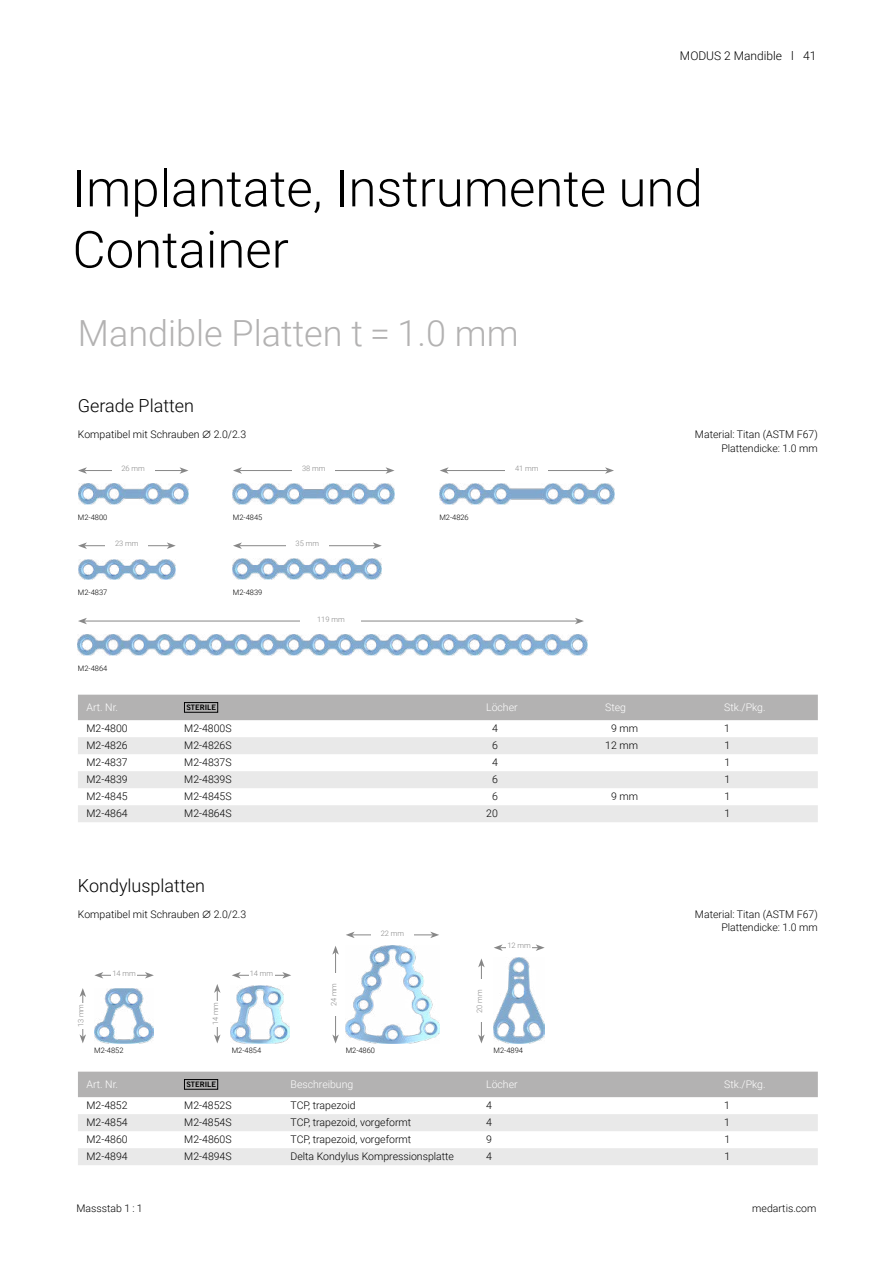
<style>
.page{position:relative;width:893px;height:1263px;background:#fff}
.page>*{position:absolute;margin:0;border:0;box-sizing:border-box;transform-origin:0 0}
.t1{font:300 51px/61.2px "Roboto";color:#000}
.t2{font:300 36px "Roboto";color:#b3b2b2}
.t3{font:300 18px "Roboto";color:#000}
.t4{font:300 12px "Roboto";color:#000}
.t5{font:300 10.5px/13.5px "Roboto";color:#000;text-align:right}
.t6{font:300 10.5px "Roboto";color:#fff}
.t7{font:300 7.5px "Roboto";color:#000}
.t8{font:300 7.5px "Roboto";color:#878787}
.t9{font:7.5px "Trade Gothic LT Com Bd 2";color:#000}
</style>
<div class="page">
<img style="left:94px;top:988px;width:60px;height:55px">
<img style="left:230px;top:985px;width:60px;height:58px">
<img style="left:346px;top:945px;width:93px;height:98px">
<img style="left:494px;top:957px;width:51px;height:86px">
<div style="left:78px;top:695px;width:740px;height:25px;background:#b3b2b2"></div>
<svg style="left:78px;top:737px;width:740px;height:85px;fill:#e9e9e9"></svg>
<div style="left:184px;top:702px;width:34px;height:10px;border:1px solid #020203"></div>
<div style="left:78px;top:1072px;width:740px;height:25px;background:#b3b2b2"></div>
<svg style="left:78px;top:1114px;width:740px;height:51px"></svg>
<div style="left:184px;top:1079px;width:34px;height:10px;border:1px solid #020203"></div>
<hr style="left:238px;top:975px;width:47px;height:1px;background:#878787">
<svg style="left:282px;top:972px;width:9px;height:6px"></svg>
<svg style="left:232px;top:972px;width:9px;height:6px"></svg>
<div style="left:249px;top:970px;width:25px;height:9px;background:#fff"></div>
<hr style="left:101px;top:975px;width:46px;height:1px;background:#878787">
<svg style="left:145px;top:972px;width:9px;height:6px"></svg>
<svg style="left:94px;top:972px;width:9px;height:6px"></svg>
<div style="left:111px;top:970px;width:26px;height:9px;background:#fff"></div>
<hr style="left:217px;top:990px;width:1px;height:47px;background:#878787">
<svg style="left:214px;top:984px;width:7px;height:9px"></svg>
<svg style="left:214px;top:1034px;width:7px;height:9px"></svg>
<div style="left:212px;top:1001px;width:9px;height:25px;background:#fff"></div>
<hr style="left:500px;top:947px;width:38px;height:1px;background:#878787">
<svg style="left:536px;top:944px;width:9px;height:7px"></svg>
<svg style="left:494px;top:944px;width:9px;height:7px"></svg>
<div style="left:506px;top:943px;width:26px;height:8px;background:#fff"></div>
<hr style="left:83px;top:994px;width:1px;height:43px;background:#878787">
<svg style="left:80px;top:988px;width:6px;height:9px"></svg>
<svg style="left:80px;top:1034px;width:6px;height:9px"></svg>
<div style="left:78px;top:1003px;width:8px;height:25px;background:#fff"></div>
<hr style="left:352px;top:935px;width:81px;height:1px;background:#878787">
<svg style="left:430px;top:932px;width:9px;height:6px"></svg>
<svg style="left:346px;top:932px;width:9px;height:6px"></svg>
<div style="left:371px;top:930px;width:43px;height:8px;background:#fff"></div>
<img style="left:78px;top:484px;width:110px;height:20px">
<img style="left:439px;top:484px;width:175px;height:20px">
<img style="left:78px;top:559px;width:98px;height:21px">
<img style="left:233px;top:559px;width:149px;height:21px">
<img style="left:233px;top:484px;width:162px;height:20px">
<img style="left:78px;top:634px;width:509px;height:21px">
<hr style="left:84px;top:470px;width:98px;height:1px;background:#878787">
<svg style="left:180px;top:467px;width:8px;height:7px"></svg>
<svg style="left:78px;top:467px;width:9px;height:7px"></svg>
<div style="left:112px;top:466px;width:42px;height:8px;background:#fff"></div>
<hr style="left:84px;top:545px;width:85px;height:1px;background:#878787">
<svg style="left:167px;top:542px;width:9px;height:7px"></svg>
<svg style="left:78px;top:542px;width:9px;height:7px"></svg>
<div style="left:106px;top:541px;width:42px;height:8px;background:#fff"></div>
<hr style="left:446px;top:470px;width:161px;height:1px;background:#878787">
<svg style="left:605px;top:467px;width:9px;height:7px"></svg>
<svg style="left:440px;top:467px;width:9px;height:7px"></svg>
<div style="left:506px;top:466px;width:42px;height:8px;background:#fff"></div>
<hr style="left:239px;top:470px;width:149px;height:1px;background:#878787">
<svg style="left:386px;top:467px;width:9px;height:7px"></svg>
<svg style="left:233px;top:467px;width:9px;height:7px"></svg>
<div style="left:292px;top:466px;width:43px;height:8px;background:#fff"></div>
<hr style="left:239px;top:545px;width:136px;height:1px;background:#878787">
<svg style="left:373px;top:542px;width:9px;height:7px"></svg>
<svg style="left:233px;top:542px;width:9px;height:7px"></svg>
<div style="left:286px;top:541px;width:43px;height:8px;background:#fff"></div>
<hr style="left:84px;top:621px;width:493px;height:1px;background:#878787">
<svg style="left:575px;top:618px;width:9px;height:6px"></svg>
<svg style="left:78px;top:618px;width:9px;height:6px"></svg>
<div style="left:301px;top:616px;width:60px;height:9px;background:#fff"></div>
<hr style="left:335px;top:952px;width:1px;height:85px;background:#878787">
<svg style="left:332px;top:946px;width:7px;height:9px"></svg>
<svg style="left:332px;top:1034px;width:7px;height:9px"></svg>
<div style="left:331px;top:973px;width:8px;height:43px;background:#fff"></div>
<hr style="left:481px;top:965px;width:1px;height:72px;background:#878787">
<svg style="left:478px;top:958px;width:7px;height:9px"></svg>
<svg style="left:478px;top:1034px;width:7px;height:9px"></svg>
<div style="left:477px;top:980px;width:8px;height:42px;background:#fff"></div>
<p class="t4" style="left:680px;top:47px;width:138px">MODUS 2 Mandible l 41</p>
<h1 class="t1" style="left:73px;top:156px;width:632px">Implantate, Instrumente und<br>Container</h1>
<h2 class="t2" style="left:78px;top:308px;width:442px">Mandible Platten t = 1.0 mm</h2>
<h3 class="t3" style="left:78px;top:393px;width:118px">Gerade Platten</h3>
<p class="t5" style="left:78px;top:428px;width:123px">Kompatibel mit Schrauben</p>
<p class="t5" style="left:214px;top:428px;width:34px">2.0/2.3</p>
<p class="t5" style="left:695px;top:428px;width:124px">Material: Titan (ASTM F67)<br>Plattendicke: 1.0 mm</p>
<p class="t8" style="left:121px;top:463px;width:25px">26 mm</p>
<p class="t7" style="left:78px;top:512px;width:31px">M2-4800</p>
<p class="t8" style="left:115px;top:538px;width:25px">23 mm</p>
<p class="t7" style="left:78px;top:587px;width:31px">M2-4837</p>
<p class="t7" style="left:78px;top:663px;width:31px">M2-4864</p>
<p class="t7" style="left:233px;top:512px;width:31px">M2-4845</p>
<p class="t7" style="left:233px;top:587px;width:31px">M2-4839</p>
<p class="t8" style="left:302px;top:463px;width:25px">38 mm</p>
<p class="t8" style="left:515px;top:463px;width:25px">41 mm</p>
<p class="t8" style="left:296px;top:538px;width:25px">35 mm</p>
<p class="t8" style="left:317px;top:614px;width:29px">119 mm</p>
<p class="t7" style="left:439px;top:512px;width:31px">M2-4826</p>
<p class="t6" style="left:86px;top:700px;width:33px">Art. Nr.</p>
<p class="t9" style="left:186px;top:703px;width:31px">STERILE</p>
<p class="t6" style="left:486px;top:700px;width:33px">Löcher</p>
<p class="t6" style="left:605px;top:700px;width:22px">Steg</p>
<p class="t6" style="left:724px;top:700px;width:43px">Stk./Pkg.</p>
<p class="t5" style="left:86px;top:721px;width:43px">M2-4800</p>
<p class="t5" style="left:184px;top:721px;width:49px">M2-4800S</p>
<p class="t5" style="left:492px;top:721px;width:7px">4</p>
<p class="t5" style="left:611px;top:721px;width:28px">9 mm</p>
<p class="t5" style="left:724px;top:721px;width:7px">1</p>
<p class="t5" style="left:86px;top:738px;width:43px">M2-4826</p>
<p class="t5" style="left:184px;top:738px;width:49px">M2-4826S</p>
<p class="t5" style="left:492px;top:738px;width:7px">6</p>
<p class="t5" style="left:605px;top:738px;width:34px">12 mm</p>
<p class="t5" style="left:724px;top:738px;width:7px">1</p>
<p class="t5" style="left:86px;top:755px;width:43px">M2-4837</p>
<p class="t5" style="left:184px;top:755px;width:49px">M2-4837S</p>
<p class="t5" style="left:492px;top:755px;width:7px">4</p>
<p class="t5" style="left:724px;top:755px;width:7px">1</p>
<p class="t5" style="left:86px;top:772px;width:43px">M2-4839</p>
<p class="t5" style="left:184px;top:772px;width:49px">M2-4839S</p>
<p class="t5" style="left:492px;top:772px;width:7px">6</p>
<p class="t5" style="left:724px;top:772px;width:7px">1</p>
<p class="t5" style="left:86px;top:789px;width:43px">M2-4845</p>
<p class="t5" style="left:184px;top:789px;width:49px">M2-4845S</p>
<p class="t5" style="left:492px;top:789px;width:7px">6</p>
<p class="t5" style="left:611px;top:789px;width:28px">9 mm</p>
<p class="t5" style="left:724px;top:789px;width:7px">1</p>
<p class="t5" style="left:86px;top:807px;width:43px">M2-4864</p>
<p class="t5" style="left:184px;top:807px;width:49px">M2-4864S</p>
<p class="t5" style="left:486px;top:807px;width:13px">20</p>
<p class="t5" style="left:724px;top:807px;width:7px">1</p>
<h3 class="t3" style="left:78px;top:872px;width:129px">Kondylusplatten</h3>
<p class="t5" style="left:78px;top:907px;width:123px">Kompatibel mit Schrauben</p>
<p class="t5" style="left:214px;top:907px;width:34px">2.0/2.3</p>
<p class="t5" style="left:695px;top:907px;width:124px">Material: Titan (ASTM F67)<br>Plattendicke: 1.0 mm</p>
<p class="t8" style="left:381px;top:928px;width:25px">22 mm</p>
<p class="t8" style="left:76px;top:1027px;width:25px;rotate:-90deg">13 mm</p>
<p class="t8" style="left:112px;top:968px;width:25px">14 mm</p>
<p class="t8" style="left:250px;top:968px;width:25px">14 mm</p>
<p class="t8" style="left:210px;top:1025px;width:25px;rotate:-90deg">14 mm</p>
<p class="t8" style="left:328px;top:1006px;width:25px;rotate:-90deg">24 mm</p>
<p class="t8" style="left:474px;top:1013px;width:25px;rotate:-90deg">20 mm</p>
<p class="t8" style="left:507px;top:940px;width:25px">12 mm</p>
<p class="t7" style="left:94px;top:1045px;width:31px">M2-4852</p>
<p class="t7" style="left:232px;top:1045px;width:31px">M2-4854</p>
<p class="t7" style="left:346px;top:1045px;width:31px">M2-4860</p>
<p class="t7" style="left:494px;top:1045px;width:31px">M2-4894</p>
<p class="t6" style="left:86px;top:1077px;width:33px">Art. Nr.</p>
<p class="t9" style="left:186px;top:1080px;width:31px">STERILE</p>
<p class="t6" style="left:291px;top:1077px;width:64px">Beschreibung</p>
<p class="t6" style="left:486px;top:1077px;width:33px">Löcher</p>
<p class="t6" style="left:724px;top:1077px;width:43px">Stk./Pkg.</p>
<p class="t5" style="left:86px;top:1098px;width:43px">M2-4852</p>
<p class="t5" style="left:184px;top:1098px;width:49px">M2-4852S</p>
<p class="t5" style="left:291px;top:1098px;width:66px">TCP, trapezoid</p>
<p class="t5" style="left:486px;top:1098px;width:7px">4</p>
<p class="t5" style="left:724px;top:1098px;width:7px">1</p>
<p class="t5" style="left:86px;top:1115px;width:43px">M2-4854</p>
<p class="t5" style="left:184px;top:1115px;width:49px">M2-4854S</p>
<p class="t5" style="left:291px;top:1115px;width:122px">TCP, trapezoid, vorgeformt</p>
<p class="t5" style="left:486px;top:1115px;width:7px">4</p>
<p class="t5" style="left:724px;top:1115px;width:7px">1</p>
<p class="t5" style="left:86px;top:1132px;width:43px">M2-4860</p>
<p class="t5" style="left:184px;top:1132px;width:49px">M2-4860S</p>
<p class="t5" style="left:291px;top:1132px;width:122px">TCP, trapezoid, vorgeformt</p>
<p class="t5" style="left:486px;top:1132px;width:7px">9</p>
<p class="t5" style="left:724px;top:1132px;width:7px">1</p>
<p class="t5" style="left:86px;top:1149px;width:43px">M2-4894</p>
<p class="t5" style="left:184px;top:1149px;width:49px">M2-4894S</p>
<p class="t5" style="left:291px;top:1149px;width:165px">Delta Kondylus Kompressionsplatte</p>
<p class="t5" style="left:486px;top:1149px;width:7px">4</p>
<p class="t5" style="left:724px;top:1149px;width:7px">1</p>
<p class="t5" style="left:77px;top:1201px;width:68px">Massstab 1 : 1</p>
<p class="t5" style="left:752px;top:1201px;width:66px">medartis.com</p>
</div>
